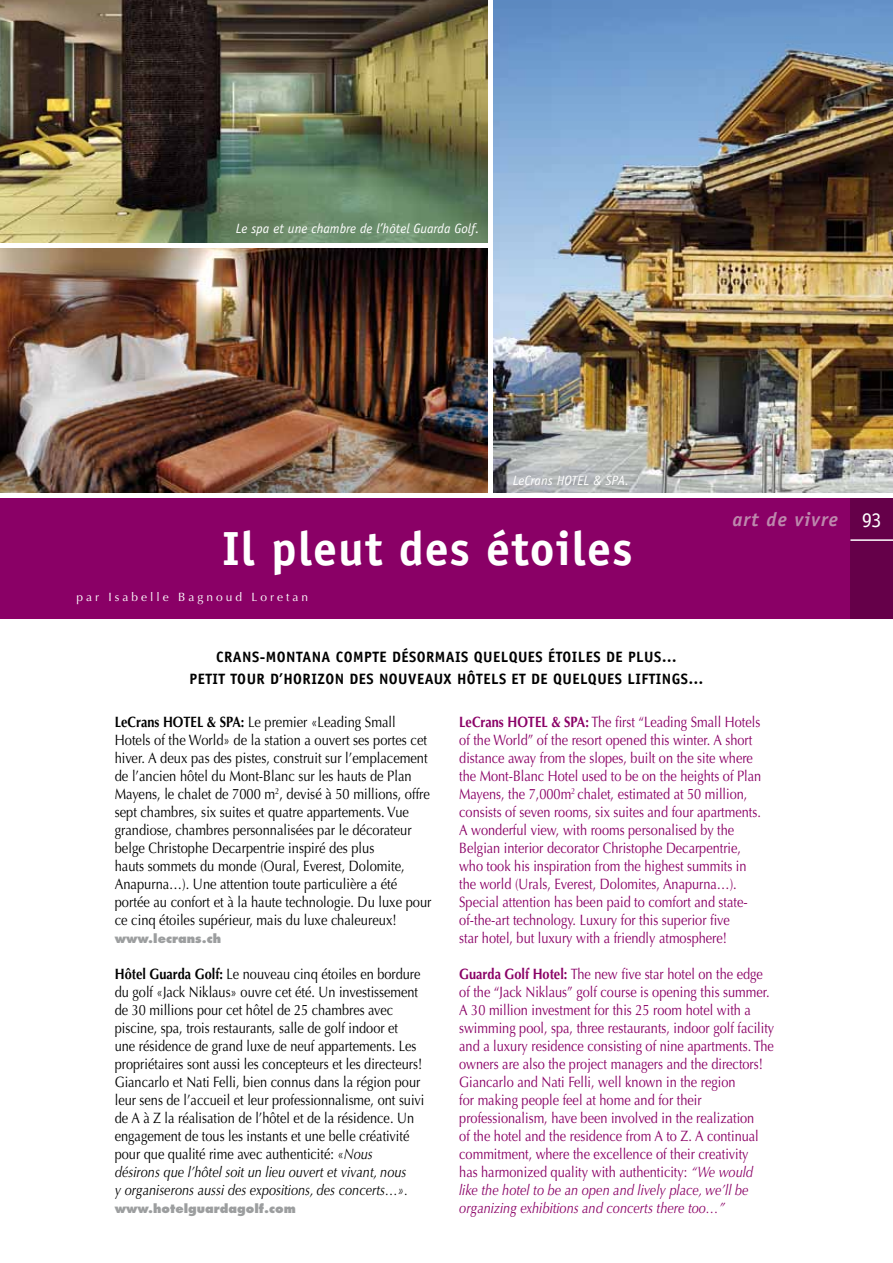
<style>
.page{position:relative;width:893px;height:1263px;background:#fff}
.page>*{position:absolute;margin:0;border:0;box-sizing:border-box;transform-origin:0 0}
.t1{font:700 48px "Officina Sans";color:#fff}
.t2{font:21px "Officina Sans";color:#fff}
.t3{font:italic 700 19.5px "Officina Sans";letter-spacing:.05em;color:#bd88ad}
.t4{font:15px/18px "Optima";color:#8a0066;scale:.85 1}
.t5{font:15px/18px "Optima";color:#000;scale:.85 1}
.t6{font:15px/18px "Optima";color:#000;scale:.86 1}
.t7{font:700 15px/22.5px "Officina Sans";letter-spacing:.03em;color:#000;text-align:center}
.t8{font:italic 13.5px "Officina Sans";color:#fff}
.t9{font:800 12px "Futura";color:#9c9e9f}
.t10{font:12px "Optima";letter-spacing:.25em;color:#fff}
.s1{font-weight:700}
.s2{font-style:italic}
</style>
<div class="page">
<img style="left:493px;top:0;width:400px;height:493px">
<img style="left:0;top:0;width:487px;height:242px">
<div style="left:0;top:499px;width:893px;height:120px;background:#8a0066"></div>
<div style="left:850px;top:499px;width:43px;height:120px;background:#650049"></div>
<hr style="left:850px;top:539px;width:43px;height:2px;background:#fff">
<img style="left:0;top:248px;width:487px;height:245px">
<p class="t8" style="left:236px;top:221px;width:245px">Le spa et une chambre de l’hôtel Guarda Golf.</p>
<p class="t8" style="left:513px;top:473px;width:118px">LeCrans HOTEL &amp; SPA.</p>
<h1 class="t1" style="left:222px;top:519px;width:412px">IL PLEUT DES ÉTOILES</h1>
<p class="t10" style="left:77px;top:590px;width:233px">par Isabelle Bagnoud Loretan</p>
<h3 class="t3" style="left:732px;top:508px;width:107px">art de vivre</h3>
<p class="t7" style="left:189px;top:645px;width:516px">CRANS-MONTANA COMPTE DÉSORMAIS QUELQUES ÉTOILES DE PLUS…<br>PETIT TOUR D’HORIZON DES NOUVEAUX HÔTELS ET DE QUELQUES LIFTINGS…</p>
<p class="t4" style="left:459px;top:713px;width:357px"><span class="s1">LeCrans HOTEL &amp; SPA:</span> The first “Leading Small Hotels of the World” of the resort opened this winter. A short distance away from the slopes, built on the site where the Mont-Blanc Hotel used to be on the heights of Plan Mayens, the 7,000m<sup>2</sup> chalet, estimated at 50 million, consists of seven rooms, six suites and four apartments.<br>A wonderful view, with rooms personalised by the Belgian interior decorator Christophe Decarpentrie, who took his inspiration from the highest summits in the world (Urals, Everest, Dolomites, Anapurna…).<br>Special attention has been paid to comfort and state&shy;of-the-art technology. Luxury for this superior five<br>star hotel, but luxury with a friendly atmosphere!</p>
<p class="t4" style="left:459px;top:965px;width:372px"><span class="s1">Guarda Golf Hotel:</span> The new five star hotel on the edge of the “Jack Niklaus” golf course is opening this summer.<br>A 30 million investment for this 25 room hotel with a swimming pool, spa, three restaurants, indoor golf facility and a luxury residence consisting of nine apartments. The owners are also the project managers and the directors!<br>Giancarlo and Nati Felli, well known in the region<br>for making people feel at home and for their professionalism, have been involved in the realization<br>of the hotel and the residence from A to Z. A continual commitment, where the excellence of their creativity<br>has harmonized quality with authenticity: <span class="s2">“We would like the hotel to be an open and lively place, we’ll be organizing exhibitions and concerts there too…”</span></p>
<p class="t6" style="left:115px;top:713px;width:370px"><span class="s1">LeCrans HOTEL &amp; SPA:</span> Le premier «Leading Small Hotels of the World» de la station a ouvert ses portes cet hiver. A deux pas des pistes, construit sur l’emplacement de l’ancien hôtel du Mont-Blanc sur les hauts de Plan Mayens, le chalet de 7000 m<sup>2</sup>, devisé à 50 millions, offre sept chambres, six suites et quatre appartements. Vue grandiose, chambres personnalisées par le décorateur belge Christophe Decarpentrie inspiré des plus<br>hauts sommets du monde (Oural, Everest, Dolomite, Anapurna…). Une attention toute particulière a été portée au confort et à la haute technologie. Du luxe pour ce cinq étoiles supérieur, mais du luxe chaleureux!</p>
<p class="t9" style="left:115px;top:931px;width:108px">www.lecrans.ch</p>
<p class="t5" style="left:115px;top:965px;width:366px"><span class="s1">Hôtel Guarda Golf:</span> Le nouveau cinq étoiles en bordure du golf «Jack Niklaus» ouvre cet été. Un investissement de 30 millions pour cet hôtel de 25 chambres avec piscine, spa, trois restaurants, salle de golf indoor et<br>une résidence de grand luxe de neuf appartements. Les propriétaires sont aussi les concepteurs et les directeurs!<br>Giancarlo et Nati Felli, bien connus dans la région pour leur sens de l’accueil et leur professionnalisme, ont suivi de A à Z la réalisation de l’hôtel et de la résidence. Un engagement de tous les instants et une belle créativité pour que qualité rime avec authenticité: «<span class="s2">Nous<br>désirons que l’hôtel soit un lieu ouvert et vivant, nous<br>y organiserons aussi des expositions, des concerts…».</span></p>
<p class="t9" style="left:115px;top:1201px;width:183px">www.hotelguardagolf.com</p>
<h2 class="t2" style="left:862px;top:507px;width:21px">93</h2>
</div>
